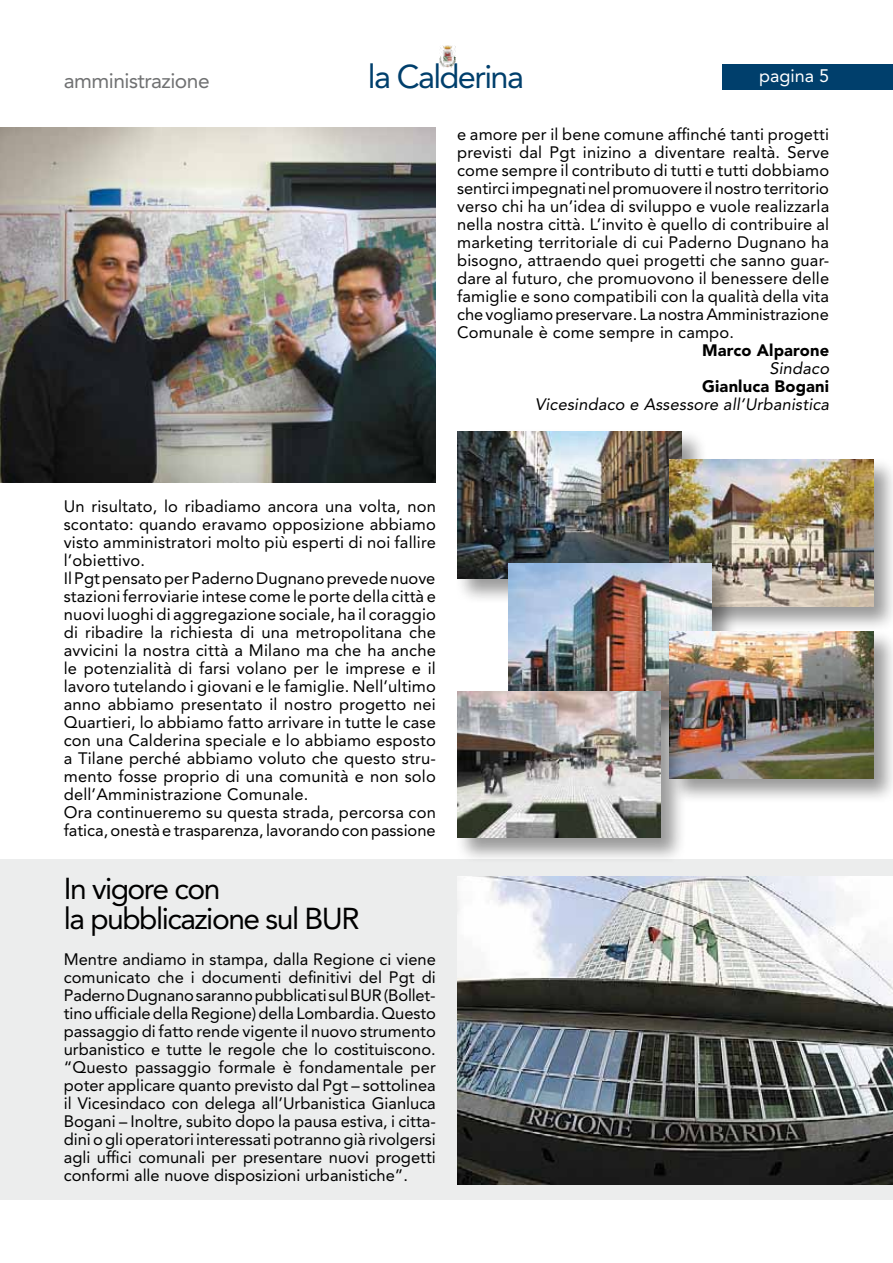
<style>
.page{position:relative;width:893px;height:1263px;background:#fff}
.page>*{position:absolute;margin:0;border:0;box-sizing:border-box;transform-origin:0 0}
.t1{font:32.7px "Avenir LT Std";letter-spacing:-.05em;color:#003f6c}
.t2{font:30px/30px "Avenir LT Std";letter-spacing:-.05em;color:#000}
.t3{font:21px "Avenir LT Std";letter-spacing:-.025em;color:#707172}
.t4{font:18px "Avenir LT Std";color:#fff}
.t5{font:16.5px/18px "Avenir LT Std";letter-spacing:.01em;color:#000;text-align:justify}
.t6{font:italic 16.5px "Avenir LT Std";letter-spacing:.01em;color:#000}
.t7{font:900 16.5px "Avenir LT Std";letter-spacing:.01em;color:#000}
</style>
<div class="page">
<div style="left:0;top:859px;width:893px;height:340px;background:#eceded"></div>
<img style="left:439px;top:45px;width:16px;height:22px">
<div style="left:723px;top:64px;width:170px;height:25px;background:#003f6c"></div>
<img style="left:0;top:128px;width:436px;height:355px">
<div style="left:455px;top:429px;width:253px;height:176px;background:#000;opacity:.4"></div>
<img style="left:457px;top:431px;width:225px;height:147px">
<div style="left:667px;top:457px;width:226px;height:175px;background:#000;opacity:.4"></div>
<img style="left:670px;top:459px;width:203px;height:147px">
<div style="left:506px;top:561px;width:231px;height:175px;background:#000;opacity:.4"></div>
<img style="left:508px;top:563px;width:203px;height:126px">
<div style="left:667px;top:629px;width:226px;height:175px;background:#000;opacity:.4"></div>
<img style="left:670px;top:631px;width:203px;height:147px">
<div style="left:455px;top:689px;width:231px;height:175px;background:#000;opacity:.4"></div>
<img style="left:457px;top:691px;width:203px;height:147px">
<img style="left:457px;top:876px;width:436px;height:308px">
<p class="t3" style="left:64px;top:69px;width:147px">amministrazione</p>
<h1 class="t1" style="left:368px;top:58px;width:158px">la Calderina</h1>
<p class="t4" style="left:759px;top:65px;width:72px">pagina 5</p>
<p class="t5" style="left:457px;top:125px;width:374px">e amore per il bene comune affinché tanti progetti previsti dal Pgt inizino a diventare realtà. Serve come sempre il contributo di tutti e tutti dobbiamo sentirci impegnati nel promuovere il nostro territorio verso chi ha un’idea di sviluppo e vuole realizzarla nella nostra città. L’invito è quello di contribuire al marketing territoriale di cui Paderno Dugnano ha bisogno, attraendo quei progetti che sanno guar&shy;dare al futuro, che promuovono il benessere delle famiglie e sono compatibili con la qualità della vita che vogliamo preservare. La nostra Amministrazione Comunale è come sempre in campo.</p>
<p class="t7" style="left:702px;top:340px;width:129px">Marco Alparone</p>
<p class="t6" style="left:769px;top:359px;width:61px">Sindaco</p>
<p class="t7" style="left:702px;top:376px;width:129px">Gianluca Bogani</p>
<p class="t6" style="left:535px;top:395px;width:295px">Vicesindaco e Assessore all’Urbanistica</p>
<p class="t5" style="left:64px;top:497px;width:374px;text-align:left">Un risultato, lo ribadiamo ancora una volta, non scontato: quando eravamo opposizione abbiamo visto amministratori molto più esperti di noi fallire l’obiettivo.<br>Il Pgt pensato per Paderno Dugnano prevede nuove stazioni ferroviarie intese come le porte della città e nuovi luoghi di aggregazione sociale, ha il coraggio di ribadire la richiesta di una metropolitana che avvicini la nostra città a Milano ma che ha anche le potenzialità di farsi volano per le imprese e il lavoro tutelando i giovani e le famiglie. Nell’ultimo anno abbiamo presentato il nostro progetto nei Quartieri, lo abbiamo fatto arrivare in tutte le case con una Calderina speciale e lo abbiamo esposto a Tilane perché abbiamo voluto che questo stru&shy;mento fosse proprio di una comunità e non solo dell’Amministrazione Comunale.<br>Ora continueremo su questa strada, percorsa con fatica, onestà e trasparenza, lavorando con passione</p>
<h2 class="t2" style="left:64px;top:873px;width:298px">In vigore con<br>la pubblicazione sul BUR</h2>
<p class="t5" style="left:64px;top:950px;width:374px">Mentre andiamo in stampa, dalla Regione ci viene comunicato che i documenti definitivi del Pgt di Paderno Dugnano saranno pubblicati sul BUR (Bollet&shy;tino ufficiale della Regione) della Lombardia. Questo passaggio di fatto rende vigente il nuovo strumento urbanistico e tutte le regole che lo costituiscono. “Questo passaggio formale è fondamentale per poter applicare quanto previsto dal Pgt – sottolinea il Vicesindaco con delega all’Urbanistica Gianluca Bogani – Inoltre, subito dopo la pausa estiva, i citta&shy;dini o gli operatori interessati potranno già rivolgersi agli uffici comunali per presentare nuovi progetti conformi alle nuove disposizioni urbanistiche”.</p>
</div>
